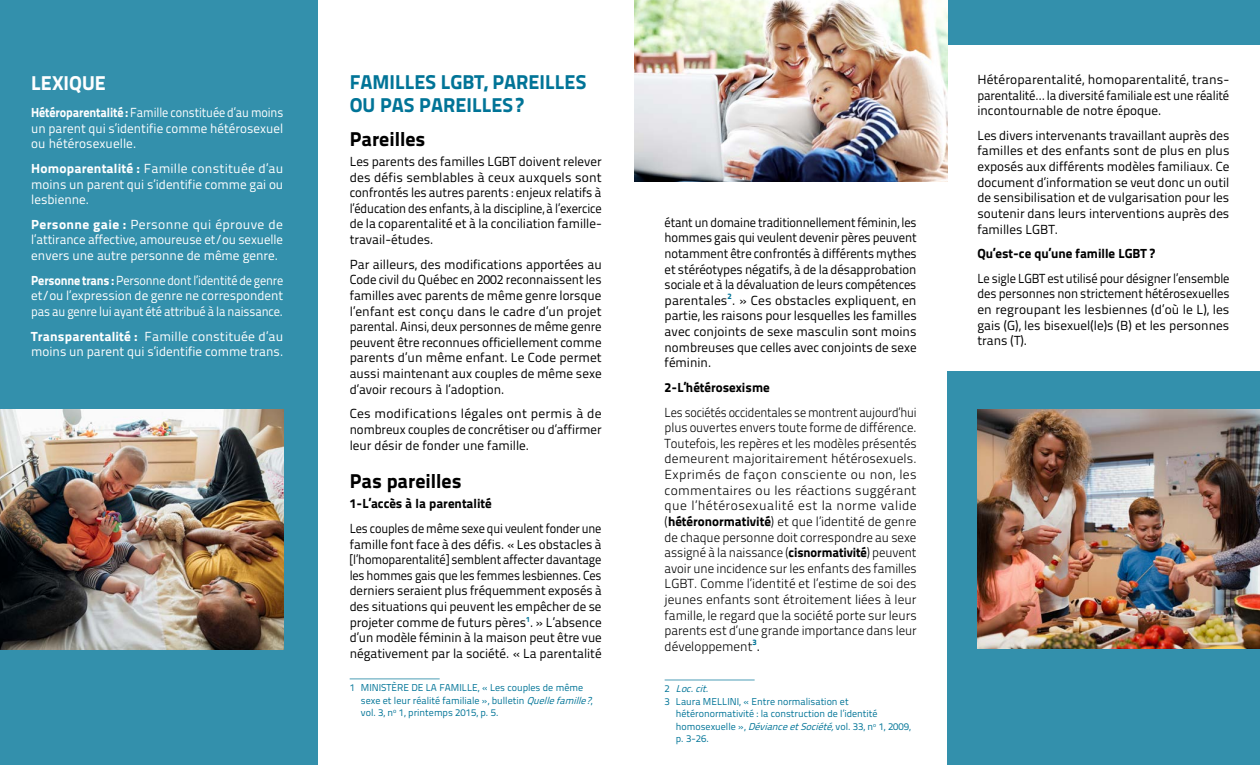
<style>
.page{position:relative;width:1260px;height:765px;background:#fff}
.page>*{position:absolute;margin:0;border:0;box-sizing:border-box;transform-origin:0 0}
.t1{font:20px/22.5px "Titillium Text 25 L 999 wt";color:#007497}
.t2{font:20px "Titillium Text 25 L 999 wt";color:#000}
.t3{font:20px "Titillium Text 25 L 999 wt";color:#fff}
.t4{font:13.12px/15.6px "Titillium Text 25 L 400 wt";color:#000;text-align:justify}
.t5{font:13.12px/15.6px "Titillium Text 25 L 400 wt";color:#000;text-align:justify;scale:.94 1}
.t6{font:13.12px/15.6px "Titillium Text 25 L 250 wt";letter-spacing:-.005em;color:#000;text-align:justify;scale:.93 1}
.t7{font:13.12px/15.6px "Titillium Text 25 L 400 wt";color:#fff;text-align:justify}
.t8{font:13.12px/15.6px "Titillium Text 25 L 400 wt";color:#fff;text-align:justify;scale:.93 1}
.t9{font:13.12px "Titillium Text 25 L 999 wt";color:#000}
.t10{font:10px/12.5px "Titillium Text 25 L 400 wt";color:#007497}
.t11{font:italic 10px "Titillium Text 25 L 400 wt";color:#007497}
.s1{font-family:"Titillium Text 25 L 999 wt"}
.s2{font-style:italic}
.s3{font-family:"Titillium Text 25 L 400 wt"}
.s4{font-style:normal}
</style>
<div class="page">
<div style="left:948px;top:371px;width:312px;height:394px;background:#3390ac"></div>
<div style="left:948px;top:0;width:312px;height:45px;background:#3390ac"></div>
<div style="left:0;top:0;width:318px;height:765px;background:#3390ac"></div>
<img style="left:978px;top:410px;width:282px;height:239px">
<img style="left:634px;top:0;width:314px;height:182px">
<hr style="left:665px;top:680px;width:90px;height:1px;background:#4d9eb6">
<hr style="left:350px;top:679px;width:90px;height:1px;background:#4d9eb6">
<img style="left:0;top:409px;width:283px;height:240px">
<h1 class="t3" style="left:31px;top:67px;width:76px">LEXIQUE</h1>
<p class="t8" style="left:31px;top:104px;width:273px"><span class="s1">Hétéroparentalité :</span> Famille constituée d’au moins un parent qui s’identifie comme hétérosexuel ou hétérosexuelle.</p>
<p class="t7" style="left:31px;top:160px;width:254px"><span class="s1">Homoparentalité :</span> Famille constituée d’au moins un parent qui s’identifie comme gai ou lesbienne.</p>
<p class="t7" style="left:31px;top:216px;width:253px"><span class="s1">Personne gaie :</span> Personne qui éprouve de l’attirance affective, amoureuse et/ou sexuelle envers une autre personne de même genre.</p>
<p class="t8" style="left:31px;top:272px;width:273px"><span class="s1">Personne trans :</span> Personne dont l’identité de genre et/ou l’expression de genre ne correspondent pas au genre lui ayant été attribué à la naissance.</p>
<p class="t7" style="left:31px;top:327px;width:254px"><span class="s1">Transparentalité :</span> Famille constituée d’au moins un parent qui s’identifie comme trans.</p>
<h1 class="t1" style="left:350px;top:70px;width:238px">FAMILLES LGBT, PAREILLES<br>OU PAS PAREILLES?</h1>
<h1 class="t2" style="left:350px;top:123px;width:77px">Pareilles</h1>
<p class="t4" style="left:350px;top:153px;width:254px">Les parents des familles LGBT doivent relever des défis semblables à ceux auxquels sont confrontés les autres parents : enjeux relatifs à l’éducation des enfants, à la discipline, à l’exercice de la coparentalité et à la conciliation famille&shy;travail-études.</p>
<p class="t4" style="left:350px;top:256px;width:254px">Par ailleurs, des modifications apportées au Code civil du Québec en 2002 reconnaissent les familles avec parents de même genre lorsque l’enfant est conçu dans le cadre d’un projet parental. Ainsi, deux personnes de même genre peuvent être reconnues officiellement comme parents d’un même enfant. Le Code permet aussi maintenant aux couples de même sexe d’avoir recours à l’adoption.</p>
<p class="t4" style="left:350px;top:405px;width:254px">Ces modifications légales ont permis à de nombreux couples de concrétiser ou d’affirmer leur désir de fonder une famille.</p>
<h1 class="t2" style="left:350px;top:466px;width:114px">Pas pareilles</h1>
<p class="t9" style="left:350px;top:493px;width:144px">1-L’accès à la parentalité</p>
<p class="t5" style="left:350px;top:520px;width:270px">Les couples de même sexe qui veulent fonder une famille font face à des défis. « Les obstacles à [l’homoparentalité] semblent affecter davantage les hommes gais que les femmes lesbiennes. Ces derniers seraient plus fréquemment exposés à des situations qui peuvent les empêcher de se projeter comme de futurs pères<sup>1</sup>. » L’absence d’un modèle féminin à la maison peut être vue négativement par la société. « La parentalité</p>
<p class="t10" style="left:361px;top:681px;width:235px;text-indent:-11px">1 MINISTÈRE DE LA FAMILLE, « Les couples de même sexe et leur réalité familiale », bulletin <span class="s2">Quellefamille?</span>, vol. 3, n<sup>o</sup> 1, printemps 2015, p. 5.</p>
<p class="t5" style="left:665px;top:214px;width:270px">étant un domaine traditionnellement féminin, les hommes gais qui veulent devenir pères peuvent notamment être confrontés à différents mythes et stéréotypes négatifs, à de la désapprobation sociale et à la dévaluation de leurs compétences parentales<sup>2</sup>.<sup>2</sup>» Ces obstacles expliquent, en partie, les raisons pour lesquelles les familles avec conjoints de sexe masculin sont moins nombreuses que celles avec conjoints de sexe féminin.</p>
<p class="t9" style="left:665px;top:377px;width:107px">2-L’hétérosexisme</p>
<p class="t6" style="left:665px;top:403px;width:273px">Les sociétés occidentales se montrent aujourd’hui plus ouvertes envers toute forme de différence.<br>Toutefois, les repères et les modèles présentés demeurent majoritairement hétérosexuels.<br>Exprimés de façon consciente ou non, les commentaires ou les réactions suggérant que l’hétérosexualité est la norme valide (<span class="s1">hétéronormativité</span>) et que l’identité de genre de chaque personne doit correspondre au sexe assigné à la naissance (<span class="s1">cisnormativité</span>) peuvent avoir une incidence sur les enfants des familles LGBT. Comme l’identité et l’estime de soi des jeunes enfants sont étroitement liées à leur famille, le regard que la société porte sur leurs parents est d’une grande importance dans leur développement<sup>3</sup><span class="s3">.</span><sup>3</sup></p>
<p class="t11" style="left:665px;top:682px;width:49px"><span class="s4">2</span> Loc.cit.</p>
<p class="t10" style="left:665px;top:695px;width:186px">3 Laura MELLINI, « Entre normalisation et</p>
<p class="t10" style="left:676px;top:707px;width:203px">hétéronormativité : la construction de l’identité</p>
<p class="t10" style="left:676px;top:720px;width:237px">homosexuelle », <span class="s2">DévianceetSociété,</span>vol. 33, n<sup>o</sup> 1, 2009,</p>
<p class="t10" style="left:676px;top:732px;width:35px">p. 3-26.</p>
<p class="t4" style="left:977px;top:71px;width:254px">Hétéroparentalité, homoparentalité, trans&shy;parentalité… la diversité familiale est une réalité incontournable de notre époque.</p>
<p class="t4" style="left:977px;top:127px;width:254px">Les divers intervenants travaillant auprès des familles et des enfants sont de plus en plus exposés aux différents modèles familiaux. Ce document d’information se veut donc un outil de sensibilisation et de vulgarisation pour les soutenir dans leurs interventions auprès des familles LGBT.</p>
<p class="t9" style="left:977px;top:243px;width:179px">Qu’est-ce qu’une famille LGBT ?</p>
<p class="t5" style="left:977px;top:270px;width:270px">Le sigle LGBT est utilisé pour désigner l’ensemble des personnes non strictement hétérosexuelles en regroupant les lesbiennes (d’où le L), les gais (G), les bisexuel(le)s (B) et les personnes trans (T).</p>
</div>
